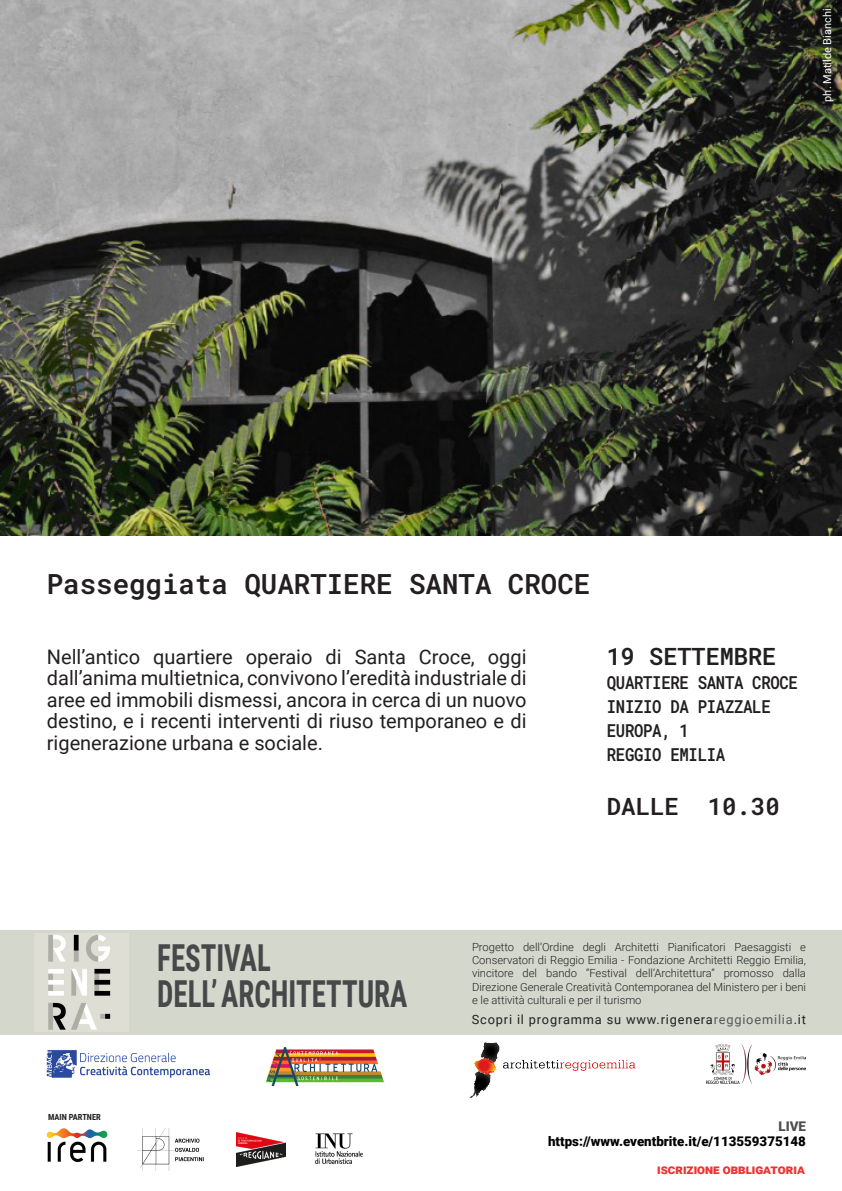
<style>
.page{position:relative;width:842px;height:1191px;background:#fff}
.page>*{position:absolute;margin:0;border:0;box-sizing:border-box;transform-origin:0 0}
.t1{font:700 37.2px "Roboto Condensed";color:#46484a;scale:.78 1}
.t2{font:600 28px "Roboto Mono";color:#231f20}
.t3{font:600 24px "Roboto Mono";color:#231f20}
.t4{font:20px/21.5px "Roboto";color:#231f20;text-align:justify}
.t5{font:600 18px/24px "Roboto Mono";letter-spacing:-.02em;color:#231f20;scale:.87 1}
.t6{font:900 13.3px "Roboto";color:#000001}
.t7{font:900 13.3px "Roboto";color:#ee3432}
.t8{font:900 13.3px "Roboto";color:#4e4e4e}
.t9{font:12.8px "Roboto";letter-spacing:.065em;color:#231f20}
.t10{font:300 11.2px/13.3px "Roboto";color:#231f20;text-align:justify}
.t11{font:11px "Roboto";color:#fff}
.t12{font:700 8.4px "Roboto Condensed";color:#231f20}
.s1{color:#57585a}
</style>
<div class="page">
<img style="left:0;top:0;width:842px;height:535px">
<img style="left:137px;top:1128px;width:67px;height:42px">
<img style="left:237px;top:1132px;width:48px;height:34px">
<img style="left:315px;top:1133px;width:48px;height:31px">
<div style="left:0;top:930px;width:842px;height:104px;background:#d4d7cc"></div>
<img style="left:48px;top:934px;width:63px;height:96px">
<img style="left:265px;top:1047px;width:119px;height:38px">
<img style="left:46px;top:1050px;width:164px;height:28px">
<img style="left:706px;top:1044px;width:100px;height:39px">
<img style="left:46px;top:1128px;width:62px;height:35px">
<img style="left:469px;top:1042px;width:167px;height:56px">
<p class="t11" style="left:820px;top:102px;width:95px;rotate:-90deg">ph. Matilde Bianchi</p>
<p class="t2" style="left:47px;top:565px;width:545px">Passeggiata QUARTIERE SANTA CROCE</p>
<p class="t4" style="left:47px;top:645px;width:481px">Nell’antico quartiere operaio di Santa Croce, oggi dall’anima multietnica, convivono l’eredità industriale di aree ed immobili dismessi, ancora in cerca di un nuovo destino, e i recenti interventi di riuso temporaneo e di rigenerazione urbana e sociale.</p>
<p class="t3" style="left:607px;top:639px;width:171px">19 SETTEMBRE</p>
<p class="t5" style="left:607px;top:669px;width:221px">QUARTIERE SANTA CROCE</p>
<p class="t5" style="left:607px;top:693px;width:190px">INIZIO DA PIAZZALE<br>EUROPA, 1</p>
<p class="t5" style="left:607px;top:741px;width:138px">REGGIO EMILIA</p>
<p class="t3" style="left:607px;top:789px;width:174px">DALLE 10.30</p>
<p class="t12" style="left:48px;top:1111px;width:54px">MAIN PARTNER</p>
<p class="t1" style="left:157px;top:932px;width:147px">FESTIVAL</p>
<p class="t1" style="left:157px;top:967px;width:322px">DELL’ARCHITETTURA</p>
<p class="t10" style="left:472px;top:939px;width:335px">Progetto dell’Ordine degli Architetti Pianificatori Paesaggisti e Conservatori di Reggio Emilia - Fondazione Architetti Reggio Emilia, vincitore del bando “Festival dell’Architettura” promosso dalla Direzione Generale Creatività Contemporanea del Ministero per i beni e le attività culturali e per il turismo</p>
<p class="t9" style="left:472px;top:1010px;width:336px">Scopri il programma su www.rigenera<span class="s1">reggioemilia</span>.it</p>
<p class="t8" style="left:778px;top:1117px;width:29px">LIVE</p>
<p class="t6" style="left:548px;top:1131px;width:259px">https://www.eventbrite.it/e/113559375148</p>
<p class="t7" style="left:657px;top:1160px;width:149px">iscrizione obbligatoria</p>
</div>
